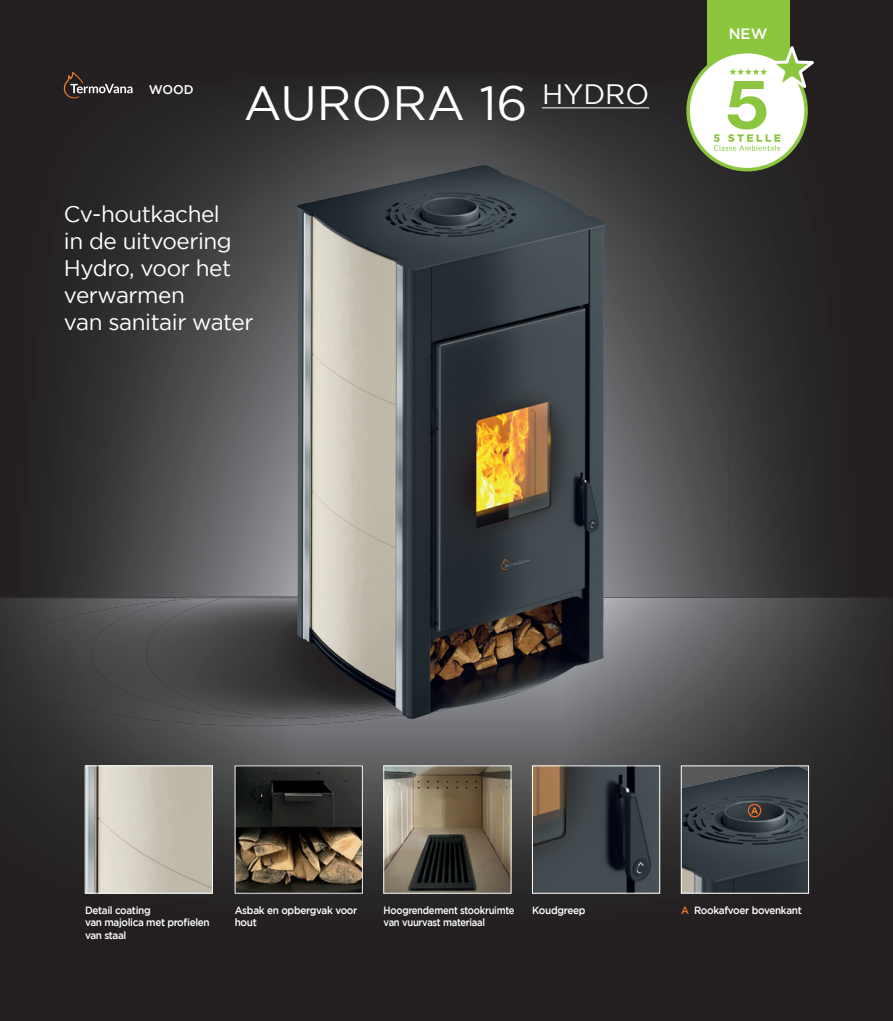
<style>
.page{position:relative;width:893px;height:1021px;background:#fff}
.page>*{position:absolute;margin:0;border:0;box-sizing:border-box;transform-origin:0 0}
.t1{font:48px "Gotham";color:#fff}
.t2{font:22.5px/27px "Gotham";letter-spacing:-.02em;color:#fff}
.t3{font:500 15px "Gotham";color:#fff}
.t4{font:500 12.6px "Gotham";color:#fff}
.t5{font:500 10.5px/12.6px "Gotham";letter-spacing:-.03em;color:#fff;scale:.95 1}
.t6{font:500 10.5px/12.6px "Gotham";letter-spacing:-.03em;color:#fff;scale:.9 1}
.s1{color:#f47921}
</style>
<div class="page">
<div style="left:0;top:0;width:893px;height:95px;background:#231f20"></div>
<div style="left:885px;top:95px;width:8px;height:475px;background:#231f20"></div>
<img style="left:0;top:67px;width:885px;height:503px">
<img style="left:0;top:570px;width:893px;height:27px">
<div style="left:0;top:597px;width:893px;height:423px;background:#231f20"></div>
<img style="left:7px;top:698px;width:518px;height:196px">
<img style="left:525px;top:598px;width:366px;height:296px">
<img style="left:514px;top:598px;width:12px;height:100px">
<img style="left:52px;top:598px;width:39px;height:2px">
<img style="left:386px;top:767px;width:123px;height:124px">
<div style="left:384px;top:765px;width:127px;height:128px;border:1px solid #f2f3f4"></div>
<img style="left:534px;top:767px;width:124px;height:124px">
<div style="left:532px;top:765px;width:128px;height:128px;border:1px solid #fff"></div>
<img style="left:683px;top:767px;width:124px;height:124px">
<div style="left:681px;top:765px;width:128px;height:128px;border:1px solid #fff"></div>
<img style="left:237px;top:767px;width:123px;height:124px">
<img style="left:87px;top:767px;width:124px;height:124px">
<div style="left:85px;top:765px;width:128px;height:128px;border:1px solid #f2f3f4"></div>
<img style="left:0;top:600px;width:517px;height:125px">
<img style="left:353px;top:713px;width:9px;height:5px">
<img style="left:185px;top:596px;width:42px;height:1px">
<img style="left:182px;top:597px;width:24px;height:1px">
<img style="left:91px;top:598px;width:55px;height:120px">
<svg style="left:206px;top:597px;width:17px;height:1px"></svg>
<img style="left:227px;top:596px;width:70px;height:1px">
<img style="left:146px;top:598px;width:207px;height:120px">
<img style="left:223px;top:597px;width:74px;height:1px">
<img style="left:483px;top:598px;width:31px;height:12px">
<img style="left:362px;top:610px;width:152px;height:105px">
<img style="left:274px;top:600px;width:184px;height:112px">
<img style="left:297px;top:165px;width:186px;height:488px">
<div style="left:707px;top:0;width:82px;height:96px;background:#8bc63e"></div>
<div style="left:688px;top:52px;width:118px;height:118px;background:#fff;border-radius:50%"></div>
<div style="left:686px;top:50px;width:122px;height:121px;border:4px solid #8bc63e;border-radius:50%"></div>
<svg style="left:714px;top:44px;width:107px;height:107px"></svg>
<svg style="left:751px;top:807px;width:7px;height:6px"></svg>
<div style="left:748px;top:804px;width:13px;height:13px;border:1px solid #f26421;border-radius:50%"></div>
<hr style="left:542px;top:108px;width:107px;height:1px;background:#fff">
<svg style="left:64px;top:72px;width:69px;height:26px;background:#463e3b"></svg>
<p class="t4" style="left:149px;top:83px;width:46px">WOOD</p>
<h1 class="t1" style="left:244px;top:77px;width:407px">AURORA 16 <sup>H</sup><sup>YDRO</sup></h1>
<h2 class="t2" style="left:64px;top:200px;width:191px">Cv-houtkachel<br>in de uitvoering<br>Hydro, voor het verwarmen<br>van sanitair water</h2>
<h3 class="t3" style="left:729px;top:25px;width:40px">NEW</h3>
<p class="t5" style="left:85px;top:903px;width:71px">Detail coating</p>
<p class="t5" style="left:532px;top:903px;width:58px">Koudgreep</p>
<p class="t5" style="left:681px;top:903px;width:129px"><span class="s1">A</span> Rookafvoer bovenkant</p>
<p class="t5" style="left:85px;top:916px;width:133px">van majolica met profielen van staal</p>
<p class="t5" style="left:235px;top:903px;width:131px">Asbak en opbergvak voor hout</p>
<p class="t6" style="left:384px;top:903px;width:147px">Hoogrendement stookruimte van vuurvast materiaal</p>
</div>
